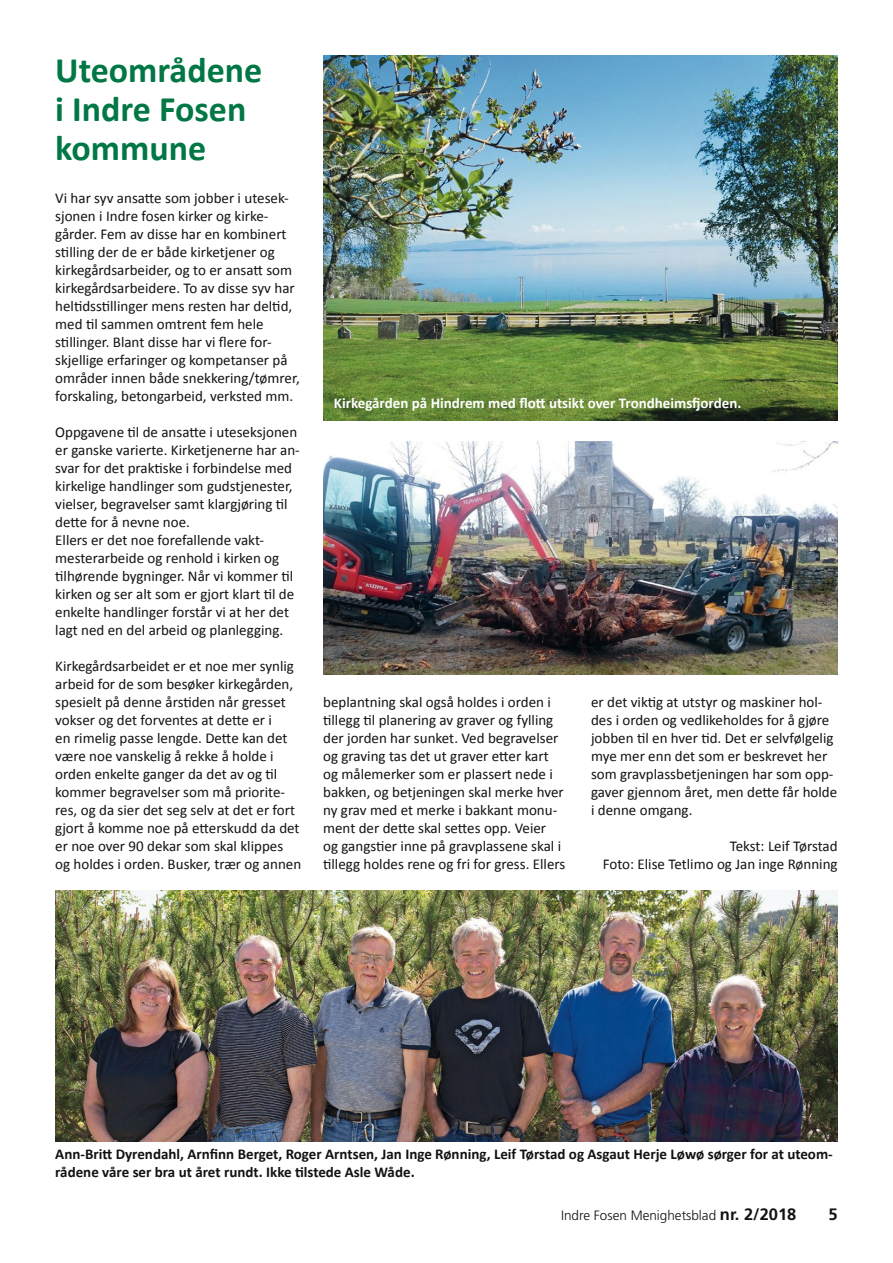
<style>
.page{position:relative;width:893px;height:1263px;background:#fff}
.page>*{position:absolute;margin:0;border:0;box-sizing:border-box;transform-origin:0 0}
.t1{font:700 36px/39px "Calibri";color:#074}
.t2{font:700 16.5px "Frutiger";color:#121212}
.t3{font:15px/18px "Calibri";color:#121212}
.t4{font:700 15px/18px "Calibri";color:#121212}
.t5{font:700 15px "Calibri";color:#fff}
.t6{font:300 13.5px "Frutiger";color:#121212}
.s1{font-weight:700;font-size:16.5px}
</style>
<div class="page">
<img style="left:55px;top:890px;width:783px;height:252px">
<img style="left:323px;top:442px;width:515px;height:232px">
<img style="left:323px;top:55px;width:515px;height:365px">
<h1 class="t1" style="left:55px;top:51px;width:208px">Uteområdene i Indre Fosen kommune</h1>
<p class="t3" style="left:55px;top:189px;width:246px">Vi har syv ansatte som jobber i utesek&shy;sjonen i Indre fosen kirker og kirke&shy;gårder. Fem av disse har en kombinert stilling der de er både kirketjener og kirkegårdsarbeider, og to er ansatt som kirkegårdsarbeidere. To av disse syv har heltidsstillinger mens resten har deltid, med til sammen omtrent fem hele stillinger. Blant disse har vi flere for&shy;skjellige erfaringer og kompetanser på områder innen både snekkering/tømrer, forskaling, betongarbeid, verksted mm.</p>
<p class="t3" style="left:55px;top:423px;width:246px">Oppgavene til de ansatte i uteseksjonen er ganske varierte. Kirketjenerne har an&shy;svar for det praktiske i forbindelse med kirkelige handlinger som gudstjenester, vielser, begravelser samt klargjøring til dette for å nevne noe.<br>Ellers er det noe forefallende vakt&shy;mesterarbeide og renhold i kirken og tilhørende bygninger. Når vi kommer til kirken og ser alt som er gjort klart til de enkelte handlinger forstår vi at her det lagt ned en del arbeid og planlegging.</p>
<p class="t3" style="left:55px;top:657px;width:247px">Kirkegårdsarbeidet er et noe mer synlig arbeid for de som besøker kirkegården, spesielt på denne årstiden når gresset vokser og det forventes at dette er i<br>en rimelig passe lengde. Dette kan det være noe vanskelig å rekke å holde i orden enkelte ganger da det av og til kommer begravelser som må priorite&shy;res, og da sier det seg selv at det er fort gjort å komme noe på etterskudd da det er noe over 90 dekar som skal klippes og holdes i orden. Busker, trær og annen</p>
<p class="t5" style="left:334px;top:393px;width:409px">Kirkegården på Hindrem med flott utsikt over Trondheimsfjorden.</p>
<p class="t3" style="left:323px;top:693px;width:244px">beplantning skal også holdes i orden i tillegg til planering av graver og fylling der jorden har sunket. Ved begravelser og graving tas det ut graver etter kart og målemerker som er plassert nede i bakken, og betjeningen skal merke hver ny grav med et merke i bakkant monu&shy;ment der dette skal settes opp. Veier<br>og gangstier inne på gravplassene skal i tillegg holdes rene og fri for gress. Ellers</p>
<p class="t3" style="left:591px;top:693px;width:248px">er det viktig at utstyr og maskiner hol&shy;des i orden og vedlikeholdes for å gjøre jobben til en hver tid. Det er selvfølgelig mye mer enn det som er beskrevet her som gravplassbetjeningen har som opp&shy;gaver gjennom året, men dette får holde i denne omgang.</p>
<p class="t3" style="left:603px;top:837px;width:236px;text-align:right">Tekst: Leif Tørstad<br>Foto: Elise Tetlimo og Jan inge Rønning</p>
<p class="t4" style="left:55px;top:1145px;width:779px">Ann-Britt Dyrendahl, Arnfinn Berget, Roger Arntsen, Jan Inge Rønning, Leif Tørstad og Asgaut Herje Løwø sørger for at uteom&shy;rådene våre ser bra ut året rundt. Ikke tilstede Asle Wåde.</p>
<p class="t6" style="left:561px;top:1208px;width:237px">Indre Fosen Menighetsblad <span class="s1">nr. 2/2018</span></p>
<p class="t2" style="left:828px;top:1205px;width:11px">5</p>
</div>
